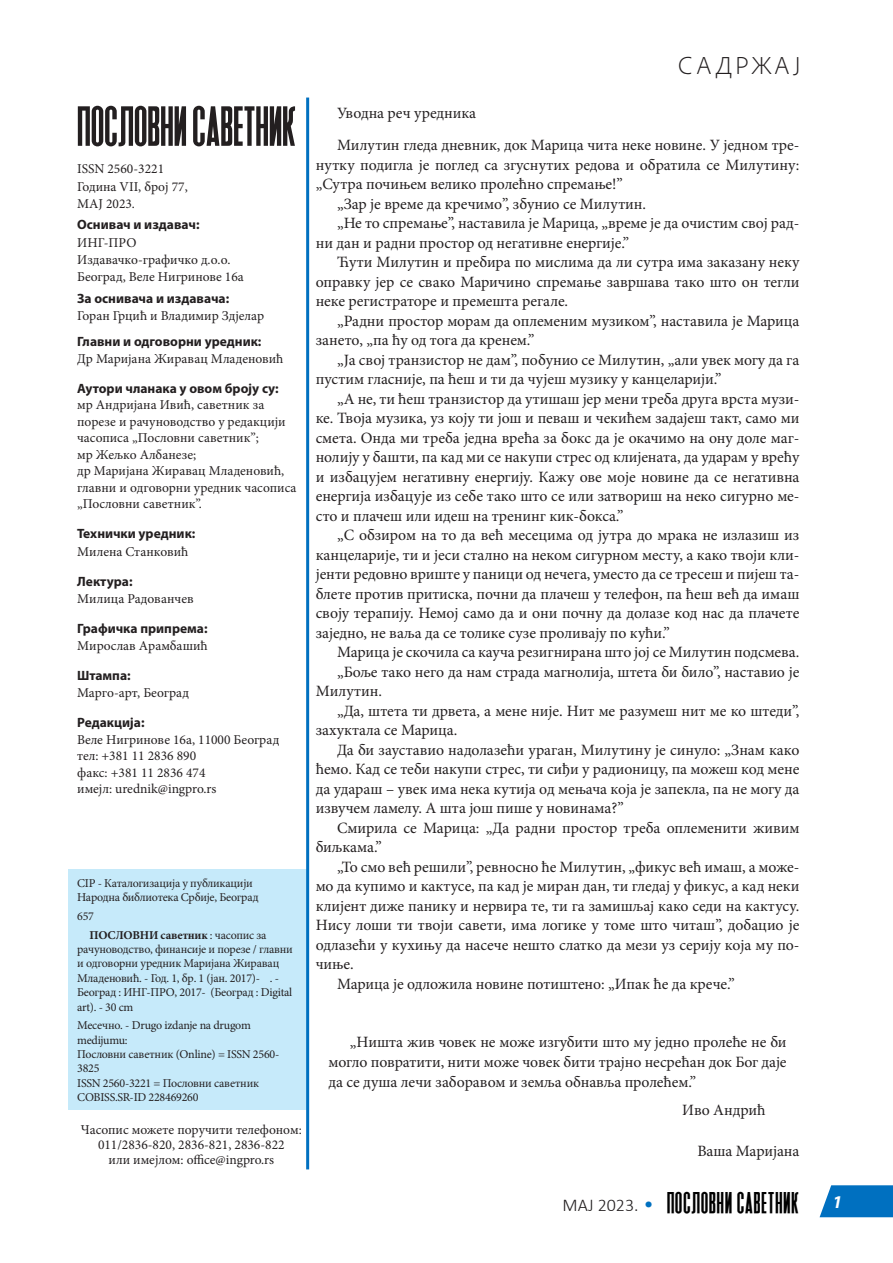
<style>
.page{position:relative;width:893px;height:1263px;background:#fff}
.page>*{position:absolute;margin:0;border:0;box-sizing:border-box;transform-origin:0 0}
.t1{font:52.5px "Heathergreen";letter-spacing:.01em;color:#231f20}
.t2{font:28.5px "Heathergreen";letter-spacing:.04em;color:#000}
.t3{font:300 25.5px "Adobe Clean";letter-spacing:.165em;color:#231f20}
.t4{font:italic 700 18px "Myriad Pro";color:#fff}
.t5{font:15.75px/19.5px "Minion Pro";letter-spacing:-.005em;color:#231f20}
.t6{font:13.5px/16.5px "Minion Pro";color:#231f20}
.t7{font:700 13.5px "Myriad Pro";color:#231f20}
.t8{font:12px/14.4px "Minion Pro";letter-spacing:-.02em;color:#231f20}
.t9{font:700 12px/18.6px "Minion Pro";letter-spacing:-.02em;color:#231f20}
.s1{font-weight:400}
.s2{font-family:"Calibri";font-weight:300;font-size:18px;color:#231f20}
.s3{font-family:"Calibri";font-weight:300;font-size:21px;color:#0070c0}
</style>
<div class="page">
<svg style="left:820px;top:1185px;width:73px;height:32px;background:#157bc5"></svg>
<div style="left:69px;top:869px;width:238px;height:241px;background:#c6eafa"></div>
<hr style="left:306px;top:98px;width:3px;height:1071px;background:#0070c0">
<h1 class="t1" style="left:77px;top:84px;width:220px">ПОСЛОВНИ САВЕТНИК</h1>
<p class="t6" style="left:77px;top:160px;width:112px;line-height:17.2px">ISSN 2560-3221<br>Година VII, број 77,<br>МАЈ 2023.</p>
<p class="t7" style="left:77px;top:216px;width:124px">Оснивач и издавач:</p>
<p class="t6" style="left:77px;top:234px;width:168px;line-height:17.2px">ИНГ-ПРО<br>Издавачко-графичко д.о.о.<br>Београд, Веле Нигринове 16а</p>
<p class="t7" style="left:77px;top:289px;width:154px">За оснивача и издавача:</p>
<p class="t6" style="left:77px;top:307px;width:188px">Горан Грцић и Владимир Здјелар</p>
<p class="t7" style="left:77px;top:332px;width:186px">Главни и одговорни уредник:</p>
<p class="t6" style="left:77px;top:350px;width:208px">Др Маријана Жиравац Младеновић</p>
<p class="t7" style="left:77px;top:379px;width:203px">Аутори чланака у овом броју су:</p>
<p class="t6" style="left:77px;top:397px;width:221px">мр Андријана Ивић, саветник за порезе и рачуноводство у редакцији часописа „Пословни саветник”;<br>мр Жељко Албанезе;<br>др Маријана Жиравац Младеновић, главни и одговорни уредник часописа „Пословни саветник”.</p>
<p class="t7" style="left:77px;top:525px;width:120px">Технички уредник:</p>
<p class="t6" style="left:77px;top:543px;width:113px">Милена Станковић</p>
<p class="t7" style="left:77px;top:572px;width:57px">Лектура:</p>
<p class="t6" style="left:77px;top:590px;width:118px">Милица Радованчев</p>
<p class="t7" style="left:77px;top:619px;width:132px">Графичка припрема:</p>
<p class="t6" style="left:77px;top:638px;width:132px">Мирослав Арамбашић</p>
<p class="t7" style="left:77px;top:667px;width:55px">Штампа:</p>
<p class="t6" style="left:77px;top:685px;width:113px">Марго-арт, Београд</p>
<p class="t7" style="left:77px;top:714px;width:69px">Редакција:</p>
<p class="t6" style="left:77px;top:731px;width:204px">Веле Нигринове 16а, 11000 Београд тел: +381 11 2836 890<br>факс: +381 11 2836 474<br>имејл: urednik@ingpro.rs</p>
<p class="t8" style="left:77px;top:876px;width:183px">CIP - Каталогизација у публикацији<br>Народна библиотека Србије, Београд</p>
<p class="t9" style="left:90px;top:907px;width:178px;text-indent:-12px"><span class="s1">657<br></span>ПОСЛОВНИ саветник <span class="s1">: часопис за</span></p>
<p class="t8" style="left:77px;top:942px;width:217px">рачуноводство, финансије и порезе / главни и одговорни уредник Маријана Жиравац Младеновић. - Год. 1, бр. 1 (јан. 2017)- . - Београд : ИНГ-ПРО, 2017- (Београд : Digital art). - 30 cm</p>
<p class="t8" style="left:77px;top:1018px;width:204px">Месечно. - Drugo izdanje na drugom medijumu:<br>Пословни саветник (Online) = ISSN 2560-<br>3825<br>ISSN 2560-3221 = Пословни саветник<br>COBISS.SR-ID 228469260</p>
<p class="t6" style="left:81px;top:1122px;width:222px;line-height:15px;text-align:center">Часопис можете поручити телефоном:<br>011/2836-820, 2836-821, 2836-822<br>или имејлом: office@ingpro.rs</p>
<h3 class="t3" style="left:678px;top:49px;width:123px">САДРЖАЈ</h3>
<p class="t5" style="left:337px;top:97px;width:464px;line-height:32.2px">Уводна реч уредника<br>Милутин гледа дневник, док Марица чита неке новине. У једном тре-</p>
<p class="t5" style="left:316px;top:155px;width:485px">нутку подигла је поглед са згуснутих редова и обратила се Милутину:</p>
<p class="t5" style="left:316px;top:175px;width:308px">„Сутра почињем велико пролећно спремање!”</p>
<p class="t5" style="left:337px;top:194px;width:311px">„Зар је време да кречимо”, збунио се Милутин.</p>
<p class="t5" style="left:337px;top:214px;width:464px">„Не то спремање”, наставила је Марица, „време је да очистим свој рад-</p>
<p class="t5" style="left:316px;top:233px;width:315px">ни дан и радни простор од негативне енергије.”</p>
<p class="t5" style="left:337px;top:253px;width:464px">Ћути Милутин и пребира по мислима да ли сутра има заказану неку</p>
<p class="t5" style="left:316px;top:272px;width:485px">оправку јер се свако Маричино спремање завршава тако што он тегли</p>
<p class="t5" style="left:316px;top:292px;width:254px">неке регистраторе и премешта регале.</p>
<p class="t5" style="left:337px;top:311px;width:464px">„Радни простор морам да оплеменим музиком”, наставила је Марица</p>
<p class="t5" style="left:316px;top:331px;width:220px">зането, „па ћу од тога да кренем.”</p>
<p class="t5" style="left:337px;top:350px;width:464px">„Ја свој транзистор не дам”, побунио се Милутин, „али увек могу да га</p>
<p class="t5" style="left:316px;top:370px;width:407px">пустим гласније, па ћеш и ти да чујеш музику у канцеларији.”</p>
<p class="t5" style="left:337px;top:389px;width:464px">„А не, ти ћеш транзистор да утишаш јер мени треба друга врста музи-</p>
<p class="t5" style="left:316px;top:409px;width:485px">ке. Твоја музика, уз коју ти још и певаш и чекићем задајеш такт, само ми</p>
<p class="t5" style="left:316px;top:428px;width:485px">смета. Онда ми треба једна врећа за бокс да је окачимо на ону доле маг-</p>
<p class="t5" style="left:316px;top:448px;width:485px">нолију у башти, па кад ми се накупи стрес од клијената, да ударам у врећу</p>
<p class="t5" style="left:316px;top:467px;width:485px">и избацујем негативну енергију. Кажу ове моје новине да се негативна</p>
<p class="t5" style="left:316px;top:487px;width:485px">енергија избацује из себе тако што се или затвориш на неко сигурно ме-</p>
<p class="t5" style="left:316px;top:506px;width:309px">сто и плачеш или идеш на тренинг кик-бокса.”</p>
<p class="t5" style="left:337px;top:526px;width:464px">„С обзиром на то да већ месецима од јутра до мрака не излазиш из</p>
<p class="t5" style="left:316px;top:545px;width:485px">канцеларије, ти и јеси стално на неком сигурном месту, а како твоји кли-</p>
<p class="t5" style="left:316px;top:565px;width:485px">јенти редовно вриште у паници од нечега, уместо да се тресеш и пијеш та-</p>
<p class="t5" style="left:316px;top:584px;width:485px">блете против притиска, почни да плачеш у телефон, па ћеш већ да имаш</p>
<p class="t5" style="left:316px;top:604px;width:485px">своју терапију. Немој само да и они почну да долазе код нас да плачете</p>
<p class="t5" style="left:316px;top:623px;width:356px">заједно, не ваља да се толике сузе проливају по кући.”</p>
<p class="t5" style="left:337px;top:643px;width:464px">Марица је скочила са кауча резигнирана што јој се Милутин подсмева.</p>
<p class="t5" style="left:337px;top:662px;width:464px">„Боље тако него да нам страда магнолија, штета би било”, наставио је</p>
<p class="t5" style="left:316px;top:682px;width:68px">Милутин.</p>
<p class="t5" style="left:337px;top:701px;width:464px">„Да, штета ти дрвета, а мене није. Нит ме разумеш нит ме ко штеди”,</p>
<p class="t5" style="left:316px;top:721px;width:143px">захуктала се Марица.</p>
<p class="t5" style="left:337px;top:740px;width:464px">Да би зауставио надолазећи ураган, Милутину је синуло: „Знам како</p>
<p class="t5" style="left:316px;top:760px;width:485px">ћемо. Кад се теби накупи стрес, ти сиђи у радионицу, па можеш код мене</p>
<p class="t5" style="left:316px;top:779px;width:485px">да удараш – увек има нека кутија од мењача која је запекла, па не могу да</p>
<p class="t5" style="left:316px;top:799px;width:310px">извучем ламелу. А шта још пише у новинама?”</p>
<p class="t5" style="left:337px;top:818px;width:464px">Смирила се Марица: „Да радни простор треба оплеменити живим</p>
<p class="t5" style="left:316px;top:838px;width:67px">биљкама.”</p>
<p class="t5" style="left:337px;top:857px;width:464px">„То смо већ решили”, ревносно ће Милутин, „фикус већ имаш, а може-</p>
<p class="t5" style="left:316px;top:877px;width:485px">мо да купимо и кактусе, па кад је миран дан, ти гледај у фикус, а кад неки</p>
<p class="t5" style="left:316px;top:896px;width:485px">клијент диже панику и нервира те, ти га замишљај како седи на кактусу.</p>
<p class="t5" style="left:316px;top:916px;width:485px">Нису лоши ти твоји савети, има логике у томе што читаш”, добацио је</p>
<p class="t5" style="left:316px;top:935px;width:485px">одлазећи у кухињу да насече нешто слатко да мези уз серију која му по-</p>
<p class="t5" style="left:316px;top:955px;width:40px">чиње.</p>
<p class="t5" style="left:337px;top:974px;width:399px">Марица је одложила новине потиштено: „Ипак ће да крече.”</p>
<p class="t5" style="left:328px;top:1033px;width:460px;text-align:justify;text-indent:21px">„Ништа жив човек не може изгубити што му једно пролеће не би могло повратити, нити може човек бити трајно несрећан док Бог даје да се душа лечи заборавом и земља обнавља пролећем.”</p>
<p class="t5" style="left:682px;top:1100px;width:85px">Иво Андрић</p>
<p class="t5" style="left:697px;top:1141px;width:103px">Ваша Маријана</p>
<h2 class="t2" style="left:562px;top:1179px;width:238px"><span class="s2">МАЈ 2023.</span> <span class="s3">•</span> ПОСЛОВНИ САВЕТНИК</h2>
<p class="t4" style="left:832px;top:1190px;width:11px">1</p>
</div>
